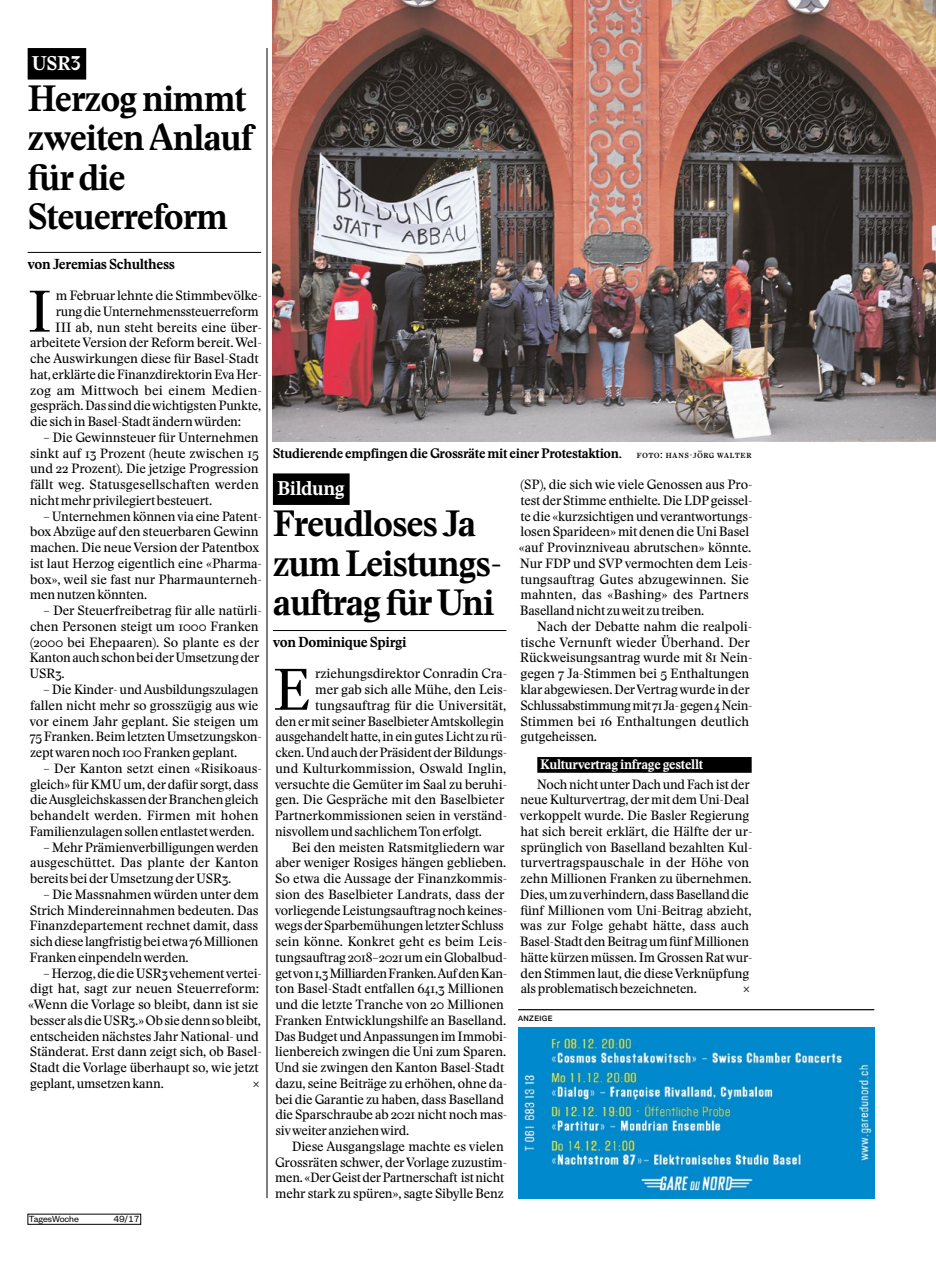
<style>
.page{position:relative;width:936px;height:1276px;background:#fff}
.page>*{position:absolute;margin:0;border:0;box-sizing:border-box;transform-origin:0 0}
.t1{font:57.6px "Stanley";color:#000}
.t2{font:36px/39.5px "Stanley Bold Headline";letter-spacing:-.035em;color:#000}
.t3{font:700 19.5px "Stanley";letter-spacing:-.02em;color:#fff}
.t4{font:700 14.25px "Stanley";letter-spacing:-.025em;color:#000}
.t5{font:700 13.5px "Stanley";letter-spacing:-.025em;color:#000}
.t6{font:700 13.5px "Stanley";letter-spacing:-.025em;color:#fff}
.t7{font:13.2px/15.8px "Stanley";letter-spacing:-.015em;color:#000}
.t8{font:13.2px "Stanley";letter-spacing:.01em;color:#000}
.t9{font:9.75px "Founders Grotesk";letter-spacing:-.005em;color:#000}
.t10{font:500 7.5px "Helvetica Neue";letter-spacing:.055em;color:#000}
.s1{font-weight:400;font-size:10.5px}
</style>
<div class="page">
<div style="left:28px;top:48px;width:58px;height:32px;background:#000"></div>
<hr style="left:28px;top:252px;width:233px;height:1px;background:#000">
<hr style="left:518px;top:1009px;width:356px;height:1px;background:#000">
<hr style="left:266px;top:48px;width:1px;height:1150px;background:#000">
<div style="left:273px;top:473px;width:76px;height:32px;background:#000"></div>
<hr style="left:273px;top:630px;width:233px;height:1px;background:#000">
<div style="left:537px;top:757px;width:214px;height:16px;background:#000"></div>
<img style="left:273px;top:0;width:662px;height:442px">
<img style="left:518px;top:1028px;width:356px;height:170px">
<h3 class="t3" style="left:32px;top:50px;width:51px">USR3</h3>
<h2 class="t2" style="left:28px;top:79px;width:227px">Herzog nimmt zweiten Anlauf für die<br>Steuerreform</h2>
<p class="t4" style="left:28px;top:254px;width:149px">von Jeremias Schulthess</p>
<h1 class="t1" style="left:28px;top:273px;width:25px">I</h1>
<p class="t7" style="left:56px;top:288px;width:208px">m Februar lehnte die Stimmbevölke-</p>
<p class="t7" style="left:56px;top:303px;width:204px">rung die Unternehmenssteuerreform</p>
<p class="t7" style="left:55px;top:319px;width:208px">III ab, nun steht bereits eine über-</p>
<p class="t7" style="left:30px;top:335px;width:233px">arbeitete Version der Reform bereit. Wel-</p>
<p class="t7" style="left:30px;top:351px;width:230px">che Auswirkungen diese für Basel-Stadt</p>
<p class="t7" style="left:30px;top:366px;width:233px">hat, erklärte die Finanzdirektorin Eva Her-</p>
<p class="t8" style="left:30px;top:381px;width:233px">zog am Mittwoch bei einem Medien-</p>
<p class="t7" style="left:30px;top:398px;width:232px">gespräch. Das sind die wichtigsten Punkte,</p>
<p class="t7" style="left:30px;top:414px;width:212px">die sich in Basel-Stadt ändern würden:</p>
<p class="t7" style="left:30px;top:429px;width:230px;text-align:justify;text-indent:13px">– Die Gewinnsteuer für Unternehmen sinkt auf 13 Prozent (heute zwischen 15 und 22 Prozent). Die jetzige Progression fällt weg. Statusgesellschaften werden nicht mehr privilegiert besteuert.</p>
<p class="t7" style="left:30px;top:508px;width:233px;text-indent:13px">– Unternehmen können via eine Patent&shy;box Abzüge auf den steuerbaren Gewinn machen. Die neue Version der Patentbox ist laut Herzog eigentlich eine «Pharma&shy;box», weil sie fast nur Pharmaunterneh&shy;men nutzen könnten.</p>
<p class="t7" style="left:29px;top:603px;width:234px;text-indent:14px">– Der Steuerfreibetrag für alle natürli&shy;chen Personen steigt um 1000 Franken (2000 bei Ehepaaren). So plante es der<br>Kanton auch schon bei der Umsetzung der<br>USR3.</p>
<p class="t7" style="left:29px;top:681px;width:234px;text-indent:14px">– Die Kinder- und Ausbildungszulagen fallen nicht mehr so grosszügig aus wie vor einem Jahr geplant. Sie steigen um 75 Franken. Beim letzten Umsetzungskon&shy;zept waren noch 100 Franken geplant.</p>
<p class="t7" style="left:29px;top:760px;width:234px;text-indent:14px">– Der Kanton setzt einen «Risikoaus&shy;gleich» für KMU um, der dafür sorgt, dass die Ausgleichskassen der Branchen gleich behandelt werden. Firmen mit hohen Familienzulagen sollen entlastet werden.</p>
<p class="t7" style="left:30px;top:839px;width:230px;text-align:justify;text-indent:13px">– Mehr Prämienverbilligungen werden ausgeschüttet. Das plante der Kanton bereits bei der Umsetzung der USR3.</p>
<p class="t7" style="left:29px;top:886px;width:231px;text-align:justify;text-indent:14px">– Die Massnahmen würden unter dem Strich Mindereinnahmen bedeuten. Das Finanzdepartement rechnet damit, dass sich diese langfristig bei etwa 76 Millionen Franken einpendeln werden.</p>
<p class="t7" style="left:28px;top:965px;width:235px;text-indent:15px">– Herzog, die die USR3 vehement vertei&shy;digt hat, sagt zur neuen Steuerreform: «Wenn die Vorlage so bleibt, dann ist sie besser als die USR3.» Ob sie denn so bleibt, entscheiden nächstes Jahr National- und Ständerat. Erst dann zeigt sich, ob Basel-Stadt die Vorlage überhaupt so, wie jetzt geplant, umsetzen kann.</p>
<p class="t7" style="left:253px;top:1075px;width:8px">×</p>
<p class="t9" style="left:29px;top:1213px;width:51px">TagesWoche</p>
<p class="t9" style="left:113px;top:1213px;width:28px">49/17</p>
<p class="t5" style="left:273px;top:444px;width:480px">Studierende empfingen die Grossräte mit einer Protestaktion. <span class="s1">Foto: Hans-jörg Walter</span></p>
<h3 class="t3" style="left:277px;top:475px;width:69px">Bildung</h3>
<h2 class="t2" style="left:273px;top:504px;width:231px">Freudloses Ja zum Leistungs&shy;auftrag für Uni</h2>
<p class="t4" style="left:273px;top:632px;width:135px">von Dominique Spirgi</p>
<h1 class="t1" style="left:273px;top:651px;width:39px">E</h1>
<p class="t7" style="left:315px;top:666px;width:194px">rziehungsdirektor Conradin Cra-</p>
<p class="t7" style="left:518px;top:477px;width:235px">(SP), die sich wie viele Genossen aus Pro&shy;test der Stimme enthielte. Die LDP geissel&shy;te die «kurzsichtigen und verantwortungs&shy;losen Sparideen» mit denen die Uni Basel «auf Provinzniveau abrutschen» könnte.<br>Nur FDP und SVP vermochten dem Leis&shy;tungsauftrag Gutes abzugewinnen. Sie mahnten, das «Bashing» des Partners Baselland nicht zu weit zu treiben.</p>
<p class="t7" style="left:520px;top:618px;width:232px;text-indent:17px">Nach der Debatte nahm die realpoli&shy;tische Vernunft wieder Überhand. Der Rückweisungsantrag wurde mit 81 Nein&shy;gegen 7 Ja-Stimmen bei 5 Enthaltungen klar abgewiesen. Der Vertrag wurde in der Schlussabstimmung mit 71 Ja- gegen 4 Nein-Stimmen bei 16 Enthaltungen deutlich gutgeheissen.</p>
<p class="t6" style="left:540px;top:754px;width:164px">Kulturvertrag infrage gestellt</p>
<p class="t7" style="left:520px;top:776px;width:234px;text-indent:17px">Noch nicht unter Dach und Fach ist der neue Kulturvertrag, der mit dem Uni-Deal verkoppelt wurde. Die Basler Regierung hat sich bereit erklärt, die Hälfte der ur&shy;sprünglich von Baselland bezahlten Kul&shy;turvertragspauschale in der Höhe von zehn Millionen Franken zu übernehmen.<br>Dies, um zu verhindern, dass Baselland die fünf Millionen vom Uni-Beitrag abzieht, was zur Folge gehabt hätte, dass auch Basel-Stadt den Beitrag um fünf Millionen hätte kürzen müssen. Im Grossen Rat wur&shy;den Stimmen laut, die diese Verknüpfung als problematisch bezeichneten.</p>
<p class="t7" style="left:315px;top:681px;width:194px">mer gab sich alle Mühe, den Leis-</p>
<p class="t7" style="left:315px;top:697px;width:193px">tungsauftrag für die Universität,</p>
<p class="t7" style="left:275px;top:713px;width:230px">den er mit seiner Baselbieter Amtskollegin</p>
<p class="t7" style="left:275px;top:729px;width:233px">ausgehandelt hatte, in ein gutes Licht zu rü-</p>
<p class="t7" style="left:275px;top:744px;width:232px">cken. Und auch der Präsident der Bildungs-</p>
<p class="t7" style="left:275px;top:760px;width:232px">und Kulturkommission, Oswald Inglin,</p>
<p class="t7" style="left:275px;top:776px;width:234px">versuchte die Gemüter im Saal zu beruhi-</p>
<p class="t7" style="left:275px;top:792px;width:231px">gen. Die Gespräche mit den Baselbieter</p>
<p class="t7" style="left:275px;top:807px;width:234px">Partnerkommissionen seien in verständ-</p>
<p class="t7" style="left:275px;top:823px;width:208px">nisvollem und sachlichem Ton erfolgt.</p>
<p class="t7" style="left:292px;top:839px;width:214px">Bei den meisten Ratsmitgliedern war</p>
<p class="t7" style="left:275px;top:855px;width:232px">aber weniger Rosiges hängen geblieben.</p>
<p class="t7" style="left:275px;top:870px;width:232px">So etwa die Aussage der Finanzkommis-</p>
<p class="t7" style="left:275px;top:886px;width:230px">sion des Baselbieter Landrats, dass der</p>
<p class="t7" style="left:275px;top:902px;width:234px">vorliegende Leistungsauftrag noch keines-</p>
<p class="t7" style="left:275px;top:918px;width:230px">wegs der Sparbemühungen letzter Schluss</p>
<p class="t7" style="left:275px;top:933px;width:233px">sein könne. Konkret geht es beim Leis-</p>
<p class="t7" style="left:275px;top:949px;width:233px">tungsauftrag 2018–2021 um ein Globalbud-</p>
<p class="t7" style="left:275px;top:965px;width:232px">get von 1,3 Milliarden Franken. Auf den Kan-</p>
<p class="t7" style="left:275px;top:981px;width:230px">ton Basel-Stadt entfallen 641,3 Millionen</p>
<p class="t7" style="left:275px;top:996px;width:230px">und die letzte Tranche von 20 Millionen</p>
<p class="t7" style="left:275px;top:1012px;width:233px">Franken Entwicklungshilfe an Baselland.</p>
<p class="t7" style="left:275px;top:1028px;width:234px">Das Budget und Anpassungen im Immobi-</p>
<p class="t7" style="left:275px;top:1044px;width:232px">lienbereich zwingen die Uni zum Sparen.</p>
<p class="t7" style="left:275px;top:1059px;width:231px">Und sie zwingen den Kanton Basel-Stadt</p>
<p class="t7" style="left:275px;top:1075px;width:233px">dazu, seine Beiträge zu erhöhen, ohne da-</p>
<p class="t7" style="left:275px;top:1091px;width:230px">bei die Garantie zu haben, dass Baselland</p>
<p class="t7" style="left:275px;top:1107px;width:233px">die Sparschraube ab 2021 nicht noch mas-</p>
<p class="t7" style="left:275px;top:1122px;width:135px">siv weiter anziehen wird.</p>
<p class="t7" style="left:292px;top:1138px;width:213px">Diese Ausgangslage machte es vielen</p>
<p class="t7" style="left:275px;top:1154px;width:233px">Grossräten schwer, der Vorlage zuzustim-</p>
<p class="t7" style="left:275px;top:1170px;width:230px">men. «Der Geist der Partnerschaft ist nicht</p>
<p class="t7" style="left:275px;top:1185px;width:230px">mehr stark zu spüren», sagte Sibylle Benz</p>
<p class="t7" style="left:743px;top:981px;width:8px">×</p>
<p class="t10" style="left:518px;top:1012px;width:36px">ANZEIGE</p>
</div>
